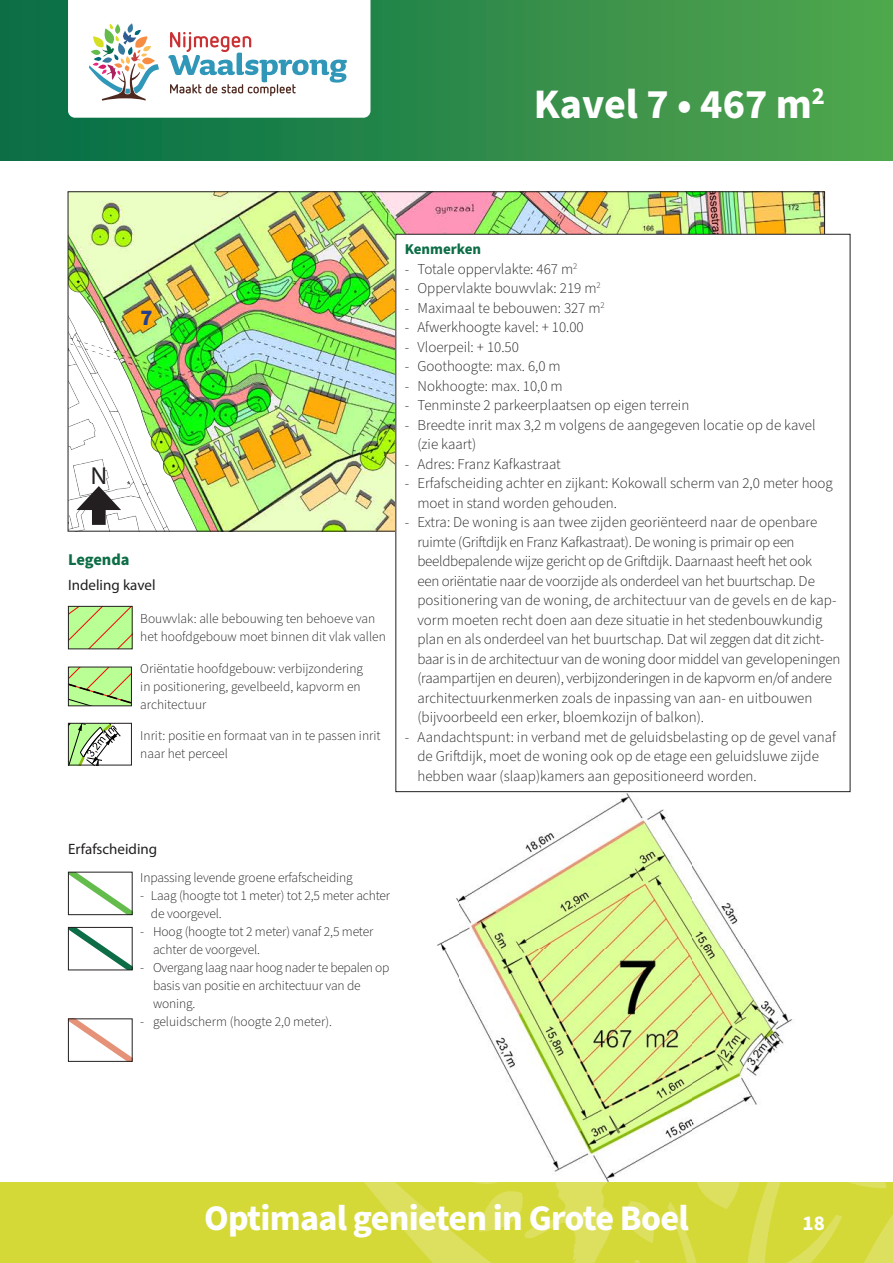
<style>
.page{position:relative;width:893px;height:1263px;background:#fff}
.page>*{position:absolute;margin:0;border:0;box-sizing:border-box;transform-origin:0 0}
.Grote_kop_wit{font:700 42px "Source Sans Pro";color:#fff}
.t1{font:700 36px "Source Sans Pro";letter-spacing:-.02em;color:#fff}
.subparagraaf{font:24.6px "Myriad Pro";color:#231f20}
.platte_tekst{font:900 22.5px "Source Sans Pro";color:#253f8e}
.Grote_kop_wit-2{font:700 21px "Source Sans Pro";color:#fff}
.Tussenkop_groen1{font:700 16.5px "Source Sans Pro";letter-spacing:-.005em;color:#0c6d46}
.platte_tekst-2{font:300 15px "Source Sans Pro";color:#231f20}
.platte_tekst-3{font:300 15px "Source Sans Pro";letter-spacing:-.02em;color:#231f20}
.subparagraaf-2{font:15px "Myriad Pro";color:#231f20}
.Tussenkop_groen1-2{font:700 15px "Source Sans Pro";color:#0c6d46}
.platte_tekst-4{font:300 13.5px/18px "Source Sans Pro";letter-spacing:-.01em;color:#231f20}
.subparagraaf-3{font:300 13.5px/18px "Source Sans Pro";letter-spacing:-.01em;color:#231f20}
</style>
<div class="page">
<img style="left:70px;top:193px;width:753px;height:336px">
<svg style="left:70px;top:608px;width:61px;height:39px;background:#bcf18e"></svg>
<div style="left:68px;top:606px;width:65px;height:43px;border:1px solid #231f20"></div>
<svg style="left:70px;top:669px;width:60px;height:35px;background:#b3e888"></svg>
<div style="left:68px;top:667px;width:64px;height:39px;border:1px solid #231f20"></div>
<div style="left:0;top:0;width:893px;height:160px;background:linear-gradient(to right,#046d46,#53a64d)"></div>
<img style="left:405px;top:792px;width:445px;height:390px">
<div style="left:92px;top:501px;width:14px;height:24px;background:#231f20"></div>
<svg style="left:77px;top:486px;width:44px;height:24px"></svg>
<svg style="left:68px;top:0;width:302px;height:118px"></svg>
<div style="left:0;top:1182px;width:893px;height:81px;background:#d5d938"></div>
<svg style="left:364px;top:1182px;width:529px;height:81px"></svg>
<svg style="left:70px;top:725px;width:51px;height:38px"></svg>
<div style="left:68px;top:723px;width:64px;height:42px;border:1px solid #231f20"></div>
<svg style="left:70px;top:874px;width:61px;height:39px"></svg>
<div style="left:68px;top:872px;width:65px;height:43px;border:1px solid #231f20"></div>
<svg style="left:70px;top:929px;width:61px;height:39px"></svg>
<div style="left:68px;top:927px;width:65px;height:43px;border:1px solid #231f20"></div>
<div style="left:396px;top:234px;width:454px;height:558px;background:#fff"></div>
<svg style="left:70px;top:1020px;width:61px;height:40px"></svg>
<div style="left:68px;top:1018px;width:65px;height:44px;border:1px solid #231f20"></div>
<p class="Grote_kop_wit" style="left:534px;top:75px;width:292px">Kavel 7 • 467 m<sup>2</sup></p>
<p class="platte_tekst" style="left:141px;top:302px;width:14px">7</p>
<p class="subparagraaf" style="left:91px;top:460px;width:18px">N</p>
<p class="Tussenkop_groen1" style="left:68px;top:548px;width:63px">Legenda</p>
<p class="subparagraaf-2" style="left:68px;top:576px;width:89px">Indeling kavel</p>
<p class="subparagraaf-3" style="left:140px;top:610px;width:247px">Bouwvlak: alle bebouwing ten behoeve van het hoofdgebouw moet binnen dit vlak vallen</p>
<p class="platte_tekst-4" style="left:140px;top:660px;width:224px">Oriëntatie hoofdgebouw: verbijzondering in positionering, gevelbeeld, kapvorm en architectuur</p>
<p class="platte_tekst-4" style="left:140px;top:727px;width:242px">Inrit: positie en formaat van in te passen inrit naar het perceel</p>
<p class="Tussenkop_groen1-2" style="left:405px;top:239px;width:78px">Kenmerken</p>
<p class="platte_tekst-2" style="left:405px;top:259px;width:174px">- Totale oppervlakte: 467 m<sup>2</sup></p>
<p class="platte_tekst-2" style="left:405px;top:278px;width:197px">- Oppervlakte bouwvlak: 219 m<sup>2</sup></p>
<p class="platte_tekst-2" style="left:405px;top:298px;width:202px">- Maximaal te bebouwen: 327 m<sup>2</sup></p>
<p class="platte_tekst-2" style="left:405px;top:317px;width:181px">- Afwerkhoogte kavel: + 10.00</p>
<p class="platte_tekst-2" style="left:405px;top:337px;width:116px">- Vloerpeil: + 10.50</p>
<p class="platte_tekst-2" style="left:405px;top:356px;width:158px">- Goothoogte: max. 6,0 m</p>
<p class="platte_tekst-2" style="left:405px;top:376px;width:160px">- Nokhoogte: max. 10,0 m</p>
<p class="platte_tekst-2" style="left:405px;top:395px;width:286px">- Tenminste 2 parkeerplaatsen op eigen terrein</p>
<p class="platte_tekst-2" style="left:405px;top:415px;width:412px">- Breedte inrit max 3,2 m volgens de aangegeven locatie op de kavel</p>
<p class="platte_tekst-2" style="left:417px;top:434px;width:60px">(zie kaart)</p>
<p class="platte_tekst-2" style="left:405px;top:454px;width:158px">- Adres: Franz Kafkastraat</p>
<p class="platte_tekst-2" style="left:405px;top:473px;width:430px">- Erfafscheiding achter en zijkant: Kokowall scherm van 2,0 meter hoog</p>
<p class="platte_tekst-2" style="left:417px;top:493px;width:201px">moet in stand worden gehouden.</p>
<p class="platte_tekst-2" style="left:405px;top:512px;width:414px">- Extra: De woning is aan twee zijden georiënteerd naar de openbare</p>
<p class="platte_tekst-3" style="left:417px;top:532px;width:379px">ruimte (Griftdijk en Franz Kafkastraat). De woning is primair op een</p>
<p class="platte_tekst-3" style="left:417px;top:551px;width:396px">beeldbepalende wijze gericht op de Griftdijk. Daarnaast heeft het ook</p>
<p class="platte_tekst-3" style="left:417px;top:571px;width:399px">een oriëntatie naar de voorzijde als onderdeel van het buurtschap. De</p>
<p class="platte_tekst-2" style="left:417px;top:590px;width:421px">positionering van de woning, de architectuur van de gevels en de kap-</p>
<p class="platte_tekst-2" style="left:417px;top:610px;width:406px">vorm moeten recht doen aan deze situatie in het stedenbouwkundig</p>
<p class="platte_tekst-2" style="left:417px;top:629px;width:408px">plan en als onderdeel van het buurtschap. Dat wil zeggen dat dit zicht-</p>
<p class="platte_tekst-3" style="left:417px;top:649px;width:424px">baar is in de architectuur van de woning door middel van gevelopeningen</p>
<p class="platte_tekst-3" style="left:417px;top:668px;width:416px">(raampartijen en deuren), verbijzonderingen in de kapvorm en/of andere</p>
<p class="platte_tekst-2" style="left:417px;top:688px;width:396px">architectuurkenmerken zoals de inpassing van aan- en uitbouwen</p>
<p class="platte_tekst-2" style="left:417px;top:707px;width:288px">(bijvoorbeeld een erker, bloemkozijn of balkon).</p>
<p class="platte_tekst-2" style="left:405px;top:727px;width:433px">- Aandachtspunt: in verband met de geluidsbelasting op de gevel vanaf</p>
<p class="platte_tekst-2" style="left:417px;top:746px;width:403px">de Griftdijk, moet de woning ook op de etage een geluidsluwe zijde</p>
<p class="platte_tekst-2" style="left:417px;top:766px;width:341px">hebben waar (slaap)kamers aan gepositioneerd worden.</p>
<p class="subparagraaf-2" style="left:68px;top:840px;width:91px">Erfafscheiding</p>
<p class="subparagraaf-3" style="left:140px;top:869px;width:214px">Inpassing levende groene erfafscheiding</p>
<p class="subparagraaf-3" style="left:140px;top:887px;width:251px">- Laag (hoogte tot 1 meter) tot 2,5 meter achter</p>
<p class="subparagraaf-3" style="left:151px;top:905px;width:72px">de voorgevel.</p>
<p class="platte_tekst-4" style="left:140px;top:923px;width:235px">- Hoog (hoogte tot 2 meter) vanaf 2,5 meter</p>
<p class="platte_tekst-4" style="left:153px;top:941px;width:109px">achter de voorgevel.</p>
<p class="platte_tekst-4" style="left:140px;top:959px;width:251px">- Overgang laag naar hoog nader te bepalen op</p>
<p class="platte_tekst-4" style="left:153px;top:977px;width:209px">basis van positie en architectuur van de</p>
<p class="platte_tekst-4" style="left:153px;top:995px;width:44px">woning.</p>
<p class="platte_tekst-4" style="left:140px;top:1013px;width:193px">- geluidscherm (hoogte 2,0 meter).</p>
<p class="t1" style="left:204px;top:1193px;width:486px">Optimaal genieten in Grote Boel</p>
<p class="Grote_kop_wit-2" style="left:803px;top:1208px;width:24px">18</p>
</div>
